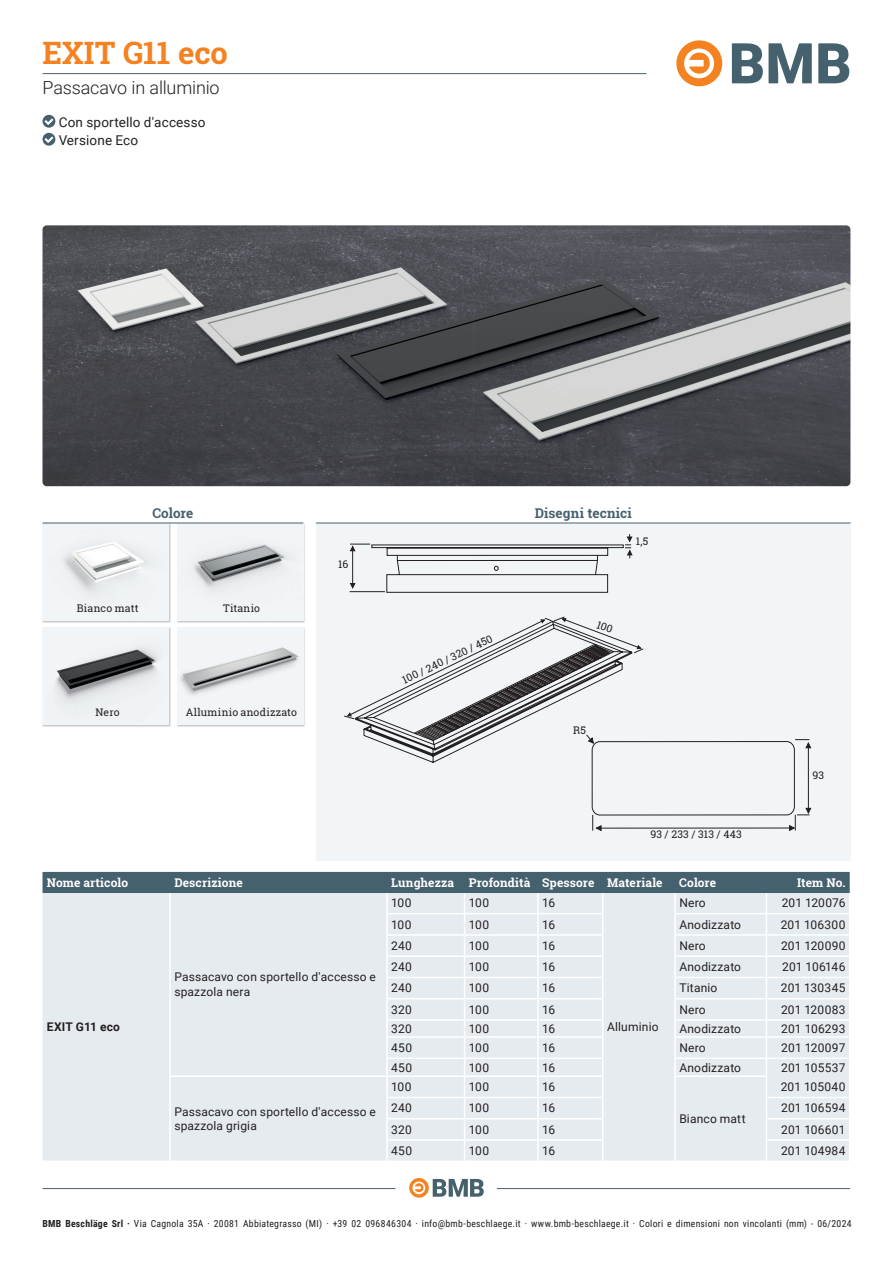
<style>
.page{position:relative;width:893px;height:1263px;background:#fff}
.page>*{position:absolute;margin:0;border:0;box-sizing:border-box;transform-origin:0 0}
.t1{font:700 30.9px "Roboto Slab";letter-spacing:-.005em;color:#f58220}
.t2{font:300 18px "Roboto";letter-spacing:-.01em;color:#231f20}
.t3{font:13.5px/18px "Roboto";letter-spacing:.01em;color:#231f20}
.t4{font:700 13.5px "Roboto Slab";letter-spacing:.01em;color:#46616e}
.t5{font:12px/14.4px "Roboto";letter-spacing:.015em;color:#231f20}
.t6{font:700 12px "Roboto Slab";letter-spacing:.01em;color:#fff}
.t7{font:700 12px "Roboto";letter-spacing:.02em;color:#231f20}
.t8{font:10.5px "Roboto Slab";letter-spacing:.015em;color:#231f20}
.t9{font:9.75px "Roboto Condensed";letter-spacing:.025em;color:#231f20}
.s1{font-weight:700}
</style>
<div class="page">
<hr style="left:43px;top:73px;width:603px;height:1px;background:#46616e">
<hr style="left:43px;top:1188px;width:352px;height:1px;background:#46616e">
<hr style="left:497px;top:1188px;width:353px;height:1px;background:#46616e">
<svg style="left:732px;top:43px;width:80px;height:40px"></svg>
<svg style="left:818px;top:43px;width:31px;height:40px"></svg>
<svg style="left:676px;top:40px;width:46px;height:46px"></svg>
<svg style="left:409px;top:1178px;width:75px;height:19px"></svg>
<div style="left:316px;top:524px;width:534px;height:337px;background:#f2f5f7"></div>
<img style="left:43px;top:225px;width:807px;height:261px">
<svg style="left:349px;top:534px;width:284px;height:59px"></svg>
<img style="left:42px;top:523px;width:129px;height:100px">
<div style="left:43px;top:523px;width:126px;height:98px;background:#f2f5f7"></div>
<img style="left:63px;top:542px;width:86px;height:52px">
<img style="left:42px;top:627px;width:129px;height:100px">
<div style="left:43px;top:627px;width:126px;height:98px;background:#f2f5f7"></div>
<img style="left:56px;top:648px;width:102px;height:56px">
<img style="left:177px;top:523px;width:128px;height:100px">
<img style="left:178px;top:524px;width:124px;height:97px">
<img style="left:177px;top:627px;width:128px;height:100px">
<img style="left:178px;top:627px;width:124px;height:98px">
<hr style="left:316px;top:523px;width:534px;height:1px;background:#46616e">
<svg style="left:43px;top:115px;width:12px;height:31px"></svg>
<hr style="left:43px;top:523px;width:260px;height:1px;background:#46616e">
<svg style="left:43px;top:872px;width:807px;height:288px;background:#dbe1e6"></svg>
<svg style="left:344px;top:616px;width:467px;height:215px"></svg>
<h1 class="t1" style="left:43px;top:32px;width:187px">EXIT G11 eco</h1>
<h2 class="t2" style="left:43px;top:75px;width:179px">Passacavo in alluminio</h2>
<p class="t3" style="left:59px;top:112px;width:148px">Con sportello d'accesso<br>Versione Eco</p>
<p class="t4" style="left:152px;top:504px;width:43px">Colore</p>
<p class="t8" style="left:77px;top:601px;width:63px">Bianco matt</p>
<p class="t8" style="left:223px;top:601px;width:38px">Titanio</p>
<p class="t8" style="left:96px;top:705px;width:26px">Nero</p>
<p class="t8" style="left:186px;top:705px;width:113px">Alluminio anodizzato</p>
<p class="t8" style="left:338px;top:557px;width:12px">16</p>
<p class="t8" style="left:400px;top:674px;width:100px;rotate:-26deg">100 / 240 / 320 / 450</p>
<p class="t4" style="left:535px;top:504px;width:99px">Disegni tecnici</p>
<p class="t8" style="left:636px;top:534px;width:14px">1,5</p>
<p class="t8" style="left:573px;top:723px;width:14px">R5</p>
<p class="t8" style="left:650px;top:827px;width:93px">93 / 233 / 313 / 443</p>
<p class="t8" style="left:813px;top:768px;width:13px">93</p>
<p class="t6" style="left:47px;top:874px;width:83px">Nome articolo</p>
<p class="t6" style="left:174px;top:874px;width:70px">Descrizione</p>
<p class="t6" style="left:391px;top:874px;width:273px">Lunghezza Profondità Spessore Materiale</p>
<p class="t6" style="left:679px;top:874px;width:38px">Colore</p>
<p class="t6" style="left:797px;top:874px;width:50px">Item No.</p>
<p class="t7" style="left:47px;top:1018px;width:75px">EXIT G11 eco</p>
<p class="t5" style="left:174px;top:969px;width:203px">Passacavo con sportello d'accesso e spazzola nera</p>
<p class="t5" style="left:174px;top:1104px;width:203px">Passacavo con sportello d'accesso e spazzola grigia</p>
<p class="t5" style="left:391px;top:895px;width:22px">100</p>
<p class="t5" style="left:469px;top:895px;width:22px">100</p>
<p class="t5" style="left:542px;top:895px;width:15px">16</p>
<p class="t5" style="left:679px;top:895px;width:28px">Nero</p>
<p class="t5" style="left:782px;top:895px;width:65px">201 120076</p>
<p class="t5" style="left:391px;top:917px;width:22px">100</p>
<p class="t5" style="left:469px;top:917px;width:22px">100</p>
<p class="t5" style="left:542px;top:917px;width:15px">16</p>
<p class="t5" style="left:679px;top:917px;width:63px">Anodizzato</p>
<p class="t5" style="left:781px;top:917px;width:66px">201 106300</p>
<p class="t5" style="left:391px;top:938px;width:22px">240</p>
<p class="t5" style="left:469px;top:938px;width:22px">100</p>
<p class="t5" style="left:542px;top:938px;width:15px">16</p>
<p class="t5" style="left:679px;top:938px;width:28px">Nero</p>
<p class="t5" style="left:781px;top:938px;width:66px">201 120090</p>
<p class="t5" style="left:391px;top:959px;width:22px">240</p>
<p class="t5" style="left:469px;top:959px;width:22px">100</p>
<p class="t5" style="left:542px;top:959px;width:15px">16</p>
<p class="t5" style="left:679px;top:959px;width:63px">Anodizzato</p>
<p class="t5" style="left:782px;top:959px;width:65px">201 106146</p>
<p class="t5" style="left:391px;top:980px;width:22px">240</p>
<p class="t5" style="left:469px;top:980px;width:22px">100</p>
<p class="t5" style="left:542px;top:980px;width:15px">16</p>
<p class="t5" style="left:679px;top:980px;width:40px">Titanio</p>
<p class="t5" style="left:781px;top:980px;width:66px">201 130345</p>
<p class="t5" style="left:391px;top:1002px;width:22px">320</p>
<p class="t5" style="left:469px;top:1002px;width:22px">100</p>
<p class="t5" style="left:542px;top:1002px;width:15px">16</p>
<p class="t5" style="left:679px;top:1002px;width:28px">Nero</p>
<p class="t5" style="left:781px;top:1002px;width:66px">201 120083</p>
<p class="t5" style="left:391px;top:1021px;width:22px">320</p>
<p class="t5" style="left:469px;top:1021px;width:22px">100</p>
<p class="t5" style="left:542px;top:1021px;width:15px">16</p>
<p class="t5" style="left:679px;top:1021px;width:63px">Anodizzato</p>
<p class="t5" style="left:781px;top:1021px;width:66px">201 106293</p>
<p class="t5" style="left:391px;top:1040px;width:22px">450</p>
<p class="t5" style="left:469px;top:1040px;width:22px">100</p>
<p class="t5" style="left:542px;top:1040px;width:15px">16</p>
<p class="t5" style="left:679px;top:1040px;width:28px">Nero</p>
<p class="t5" style="left:781px;top:1040px;width:66px">201 120097</p>
<p class="t5" style="left:391px;top:1060px;width:22px">450</p>
<p class="t5" style="left:469px;top:1060px;width:22px">100</p>
<p class="t5" style="left:542px;top:1060px;width:15px">16</p>
<p class="t5" style="left:679px;top:1060px;width:63px">Anodizzato</p>
<p class="t5" style="left:781px;top:1060px;width:66px">201 105537</p>
<p class="t5" style="left:607px;top:1019px;width:53px">Alluminio</p>
<p class="t5" style="left:391px;top:1079px;width:22px">100</p>
<p class="t5" style="left:469px;top:1079px;width:22px">100</p>
<p class="t5" style="left:542px;top:1079px;width:15px">16</p>
<p class="t5" style="left:781px;top:1079px;width:66px">201 105040</p>
<p class="t5" style="left:391px;top:1100px;width:22px">240</p>
<p class="t5" style="left:469px;top:1100px;width:22px">100</p>
<p class="t5" style="left:542px;top:1100px;width:15px">16</p>
<p class="t5" style="left:781px;top:1100px;width:66px">201 106594</p>
<p class="t5" style="left:391px;top:1122px;width:22px">320</p>
<p class="t5" style="left:469px;top:1122px;width:22px">100</p>
<p class="t5" style="left:542px;top:1122px;width:15px">16</p>
<p class="t5" style="left:781px;top:1122px;width:66px">201 106601</p>
<p class="t5" style="left:391px;top:1143px;width:22px">450</p>
<p class="t5" style="left:469px;top:1143px;width:22px">100</p>
<p class="t5" style="left:542px;top:1143px;width:15px">16</p>
<p class="t5" style="left:781px;top:1143px;width:66px">201 104984</p>
<p class="t5" style="left:679px;top:1111px;width:68px">Bianco matt</p>
<p class="t9" style="left:43px;top:1217px;width:810px"><span class="s1">BMB Beschläge Srl ·</span> Via Cagnola 35A · 20081 Abbiategrasso (MI) · +39 02 096846304 · info@bmb-beschlaege.it · www.bmb-beschlaege.it · Colori e dimensioni non vincolanti (mm) - 06/2024</p>
</div>
